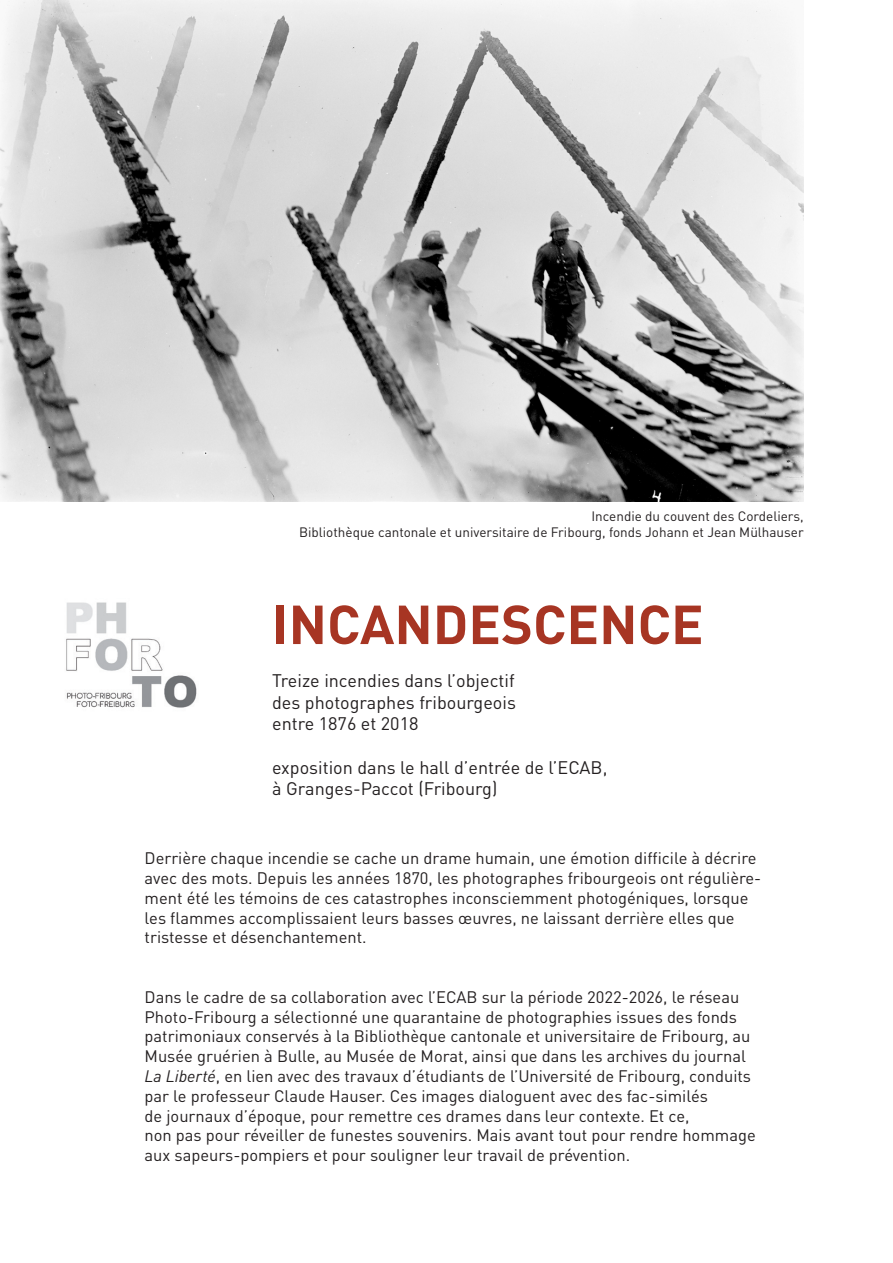
<style>
.page{position:relative;width:893px;height:1263px;background:#fff}
.page>*{position:absolute;margin:0;border:0;box-sizing:border-box;transform-origin:0 0}
.t1{font:700 54px "DINOT";color:#a73523}
.t2{font:18px/21.6px "DINOT";color:#231f20;text-align:justify}
.t3{font:16.5px/19.8px "DINOT";color:#231f20}
.Légende{font:13.5px/16.2px "DINOT";color:#231f20;text-align:right}
.s1{font-style:italic}
</style>
<div class="page">
<img style="left:66px;top:602px;width:131px;height:106px">
<img style="left:0;top:0;width:804px;height:501px">
<p class="Légende" style="left:299px;top:507px;width:506px">Incendie du couvent des Cordeliers,<br>Bibliothèque cantonale et universitaire de Fribourg, fonds Johann et Jean Mülhauser</p>
<p class="t1" style="left:272px;top:589px;width:433px">INCANDESCENCE</p>
<p class="t2" style="left:272px;top:670px;width:245px">Treize incendies dans l’objectif des photographes fribourgeois entre 1876 et 2018</p>
<p class="t2" style="left:272px;top:756px;width:337px">exposition dans le hall d’entrée de l’ECAB, à Granges-Paccot (Fribourg)</p>
<p class="t3" style="left:145px;top:848px;width:618px">Derrière chaque incendie se cache un drame humain, une émotion difficile à décrire avec des mots. Depuis les années 1870, les photographes fribourgeois ont régulière&shy;ment été les témoins de ces catastrophes inconsciemment photogéniques, lorsque les flammes accomplissaient leurs basses œuvres, ne laissant derrière elles que tristesse et désenchantement.</p>
<p class="t3" style="left:145px;top:987px;width:613px">Dans le cadre de sa collaboration avec l’ECAB sur la période 2022-2026, le réseau Photo-Fribourg a sélectionné une quarantaine de photographies issues des fonds patrimoniaux conservés à la Bibliothèque cantonale et universitaire de Fribourg, au Musée gruérien à Bulle, au Musée de Morat, ainsi que dans les archives du journal <span class="s1">La Liberté</span>, en lien avec des travaux d’étudiants de l’Université de Fribourg, conduits par le professeur Claude Hauser. Ces images dialoguent avec des fac-similés<br>de journaux d’époque, pour remettre ces drames dans leur contexte. Et ce,<br>non pas pour réveiller de funestes souvenirs. Mais avant tout pour rendre hommage aux sapeurs-pompiers et pour souligner leur travail de prévention.</p>
</div>
